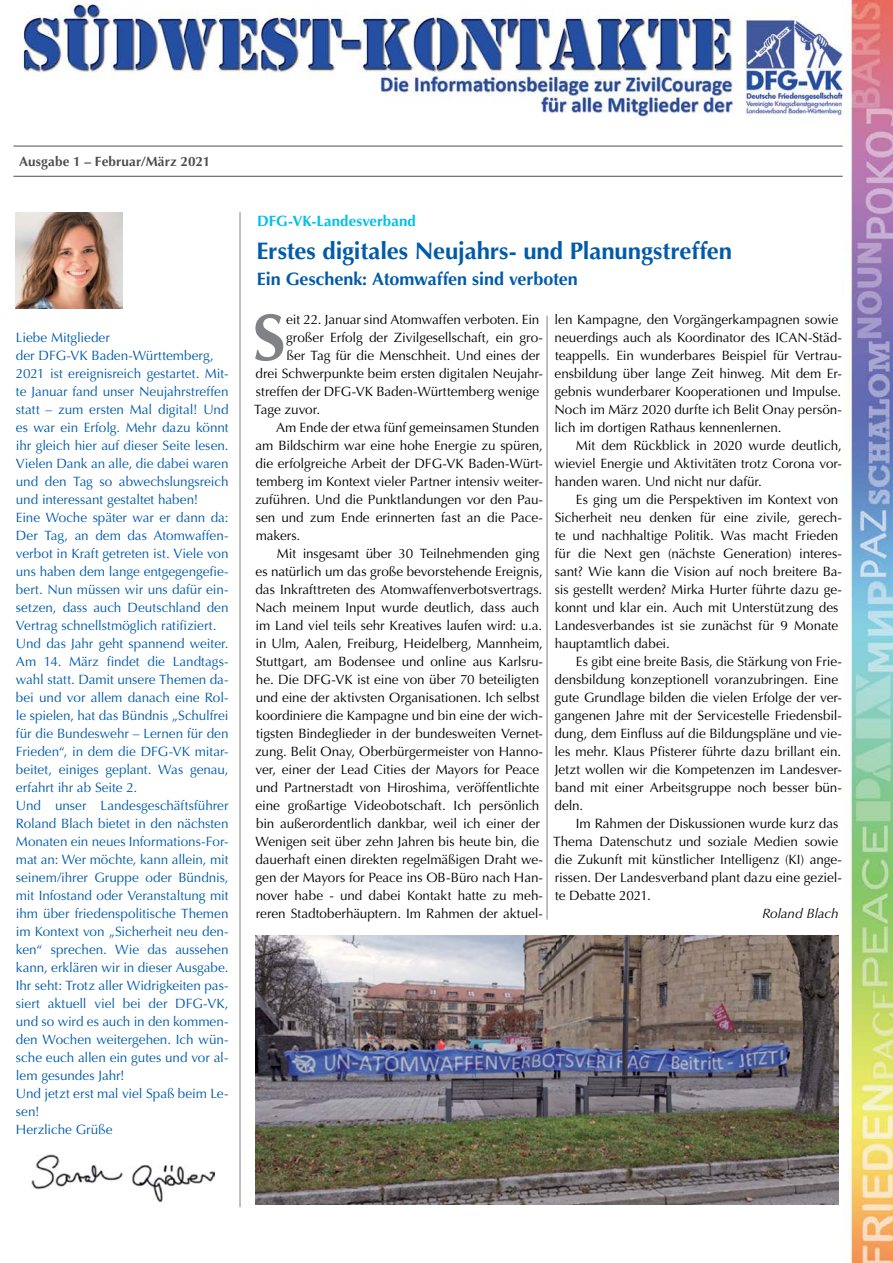
<style>
.page{position:relative;width:893px;height:1263px;background:#fff}
.page>*{position:absolute;margin:0;border:0;box-sizing:border-box;transform-origin:0 0}
.t1{font:700 66px "Optima";color:#808285}
.t2{font:700 24px "Optima";letter-spacing:-.005em;color:#005baa}
.t3{font:700 18px "Optima";letter-spacing:-.005em;color:#005baa}
.t4{font:700 15px "Optima";letter-spacing:.005em;color:#00c0e8}
.t5{font:13.5px/18px "Optima";letter-spacing:-.005em;color:#000}
.t6{font:13.5px/18px "Optima";letter-spacing:-.005em;color:#005baa}
.t7{font:700 13.5px "Optima";letter-spacing:.005em;color:#000}
.t8{font:italic 13.5px "Optima";letter-spacing:-.005em;color:#000}
</style>
<div class="page">
<img style="left:13px;top:0;width:880px;height:1263px">
<hr style="left:13px;top:146px;width:830px;height:1px;background:#000">
<hr style="left:13px;top:176px;width:830px;height:1px;background:#000">
<hr style="left:240px;top:212px;width:1px;height:995px;background:#000">
<img style="left:16px;top:212px;width:106px;height:97px">
<img style="left:32px;top:1154px;width:182px;height:47px">
<hr style="left:547px;top:316px;width:1px;height:603px;background:#000">
<img style="left:255px;top:935px;width:584px;height:269px">
<p class="t7" style="left:19px;top:153px;width:192px">Ausgabe 1 – Februar/März 2021</p>
<p class="t6" style="left:16px;top:329px;width:214px">Liebe Mitglieder<br>der DFG-VK Baden-Württemberg, 2021 ist ereignisreich gestartet. Mit&shy;te Januar fand unser Neujahrstreffen statt – zum ersten Mal digital! Und es war ein Erfolg. Mehr dazu könnt ihr gleich hier auf dieser Seite lesen.<br>Vielen Dank an alle, die dabei waren und den Tag so abwechslungsreich und interessant gestaltet haben!<br>Eine Woche später war er dann da:<br>Der Tag, an dem das Atomwaffen&shy;verbot in Kraft getreten ist. Viele von uns haben dem lange entgegengefie&shy;bert. Nun müssen wir uns dafür ein&shy;setzen, dass auch Deutschland den Vertrag schnellstmöglich ratifiziert.<br>Und das Jahr geht spannend weiter.<br>Am 14. März findet die Landtags&shy;wahl statt. Damit unsere Themen da&shy;bei und vor allem danach eine Rol&shy;le spielen, hat das Bündnis „Schulfrei für die Bundeswehr – Lernen für den Frieden“, in dem die DFG-VK mitar&shy;beitet, einiges geplant. Was genau, erfahrt ihr ab Seite 2.<br>Und unser Landesgeschäftsführer Roland Blach bietet in den nächsten Monaten ein neues Informations-For&shy;mat an: Wer möchte, kann allein, mit seinem/ihrer Gruppe oder Bündnis, mit Infostand oder Veranstaltung mit ihm über friedenspolitische Themen im Kontext von „Sicherheit neu den&shy;ken“ sprechen. Wie das aussehen kann, erklären wir in dieser Ausgabe.<br>Ihr seht: Trotz aller Widrigkeiten pas&shy;siert aktuell viel bei der DFG-VK, und so wird es auch in den kommen&shy;den Wochen weitergehen. Ich wün&shy;sche euch allen ein gutes und vor al&shy;lem gesundes Jahr!<br>Und jetzt erst mal viel Spaß beim Le&shy;sen!<br>Herzliche Grüße</p>
<p class="t4" style="left:257px;top:213px;width:160px">DFG-VK-Landesverband</p>
<h2 class="t2" style="left:256px;top:237px;width:477px">Erstes digitales Neujahrs- und Planungstreffen</h2>
<h3 class="t3" style="left:257px;top:269px;width:322px">Ein Geschenk: Atomwaffen sind verboten</h3>
<h1 class="t1" style="left:253px;top:299px;width:35px">S</h1>
<p class="t5" style="left:286px;top:311px;width:255px">eit 22. Januar sind Atomwaffen verboten. Ein</p>
<p class="t5" style="left:554px;top:310px;width:289px">len Kampagne, den Vorgängerkampagnen sowie neuerdings auch als Koordinator des ICAN-Städ&shy;teappells. Ein wunderbares Beispiel für Vertrau&shy;ensbildung über lange Zeit hinweg. Mit dem Er&shy;gebnis wunderbarer Kooperationen und Impulse.<br>Noch im März 2020 durfte ich Belit Onay persön&shy;lich im dortigen Rathaus kennenlernen.</p>
<p class="t5" style="left:555px;top:436px;width:289px;text-align:justify;text-indent:21px">Mit dem Rückblick in 2020 wurde deutlich, wieviel Energie und Aktivitäten trotz Corona vor&shy;handen waren. Und nicht nur dafür.</p>
<p class="t5" style="left:555px;top:490px;width:289px;text-indent:21px">Es ging um die Perspektiven im Kontext von Sicherheit neu denken für eine zivile, gerech&shy;te und nachhaltige Politik. Was macht Frieden für die Next gen (nächste Generation) interes&shy;sant? Wie kann die Vision auf noch breitere Ba&shy;sis gestellt werden? Mirka Hurter führte dazu ge&shy;konnt und klar ein. Auch mit Unterstützung des Landesverbandes ist sie zunächst für 9 Monate hauptamtlich dabei.</p>
<p class="t5" style="left:554px;top:652px;width:289px;text-indent:21px">Es gibt eine breite Basis, die Stärkung von Frie&shy;densbildung konzeptionell voranzubringen. Eine gute Grundlage bilden die vielen Erfolge der ver&shy;gangenen Jahre mit der Servicestelle Friedensbil&shy;dung, dem Einfluss auf die Bildungspläne und vie&shy;les mehr. Klaus Pfisterer führte dazu brillant ein.<br>Jetzt wollen wir die Kompetenzen im Landesver&shy;band mit einer Arbeitsgruppe noch besser bün&shy;deln.</p>
<p class="t5" style="left:553px;top:814px;width:290px;text-indent:23px">Im Rahmen der Diskussionen wurde kurz das Thema Datenschutz und soziale Medien sowie die Zukunft mit künstlicher Intelligenz (KI) ange&shy;rissen. Der Landesverband plant dazu eine geziel&shy;te Debatte 2021.</p>
<p class="t8" style="left:762px;top:905px;width:78px">Roland Blach</p>
<p class="t5" style="left:286px;top:329px;width:258px">großer Erfolg der Zivilgesellschaft, ein gro-</p>
<p class="t5" style="left:286px;top:347px;width:255px">ßer Tag für die Menschheit. Und eines der</p>
<p class="t5" style="left:256px;top:365px;width:289px">drei Schwerpunkte beim ersten digitalen Neujahr-</p>
<p class="t5" style="left:256px;top:383px;width:285px">streffen der DFG-VK Baden-Württemberg wenige</p>
<p class="t5" style="left:254px;top:401px;width:67px">Tage zuvor.</p>
<p class="t5" style="left:276px;top:419px;width:265px">Am Ende der etwa fünf gemeinsamen Stunden</p>
<p class="t5" style="left:256px;top:437px;width:289px">am Bildschirm war eine hohe Energie zu spüren,</p>
<p class="t5" style="left:256px;top:455px;width:289px">die erfolgreiche Arbeit der DFG-VK Baden-Würt-</p>
<p class="t5" style="left:256px;top:473px;width:289px">temberg im Kontext vieler Partner intensiv weiter-</p>
<p class="t5" style="left:255px;top:491px;width:290px">zuführen. Und die Punktlandungen vor den Pau-</p>
<p class="t5" style="left:256px;top:509px;width:289px">sen und zum Ende erinnerten fast an die Pace-</p>
<p class="t5" style="left:256px;top:527px;width:46px">makers.</p>
<p class="t5" style="left:277px;top:545px;width:264px">Mit insgesamt über 30 Teilnehmenden ging</p>
<p class="t5" style="left:256px;top:563px;width:289px">es natürlich um das große bevorstehende Ereignis,</p>
<p class="t5" style="left:256px;top:581px;width:288px">das Inkrafttreten des Atomwaffenverbotsvertrags.</p>
<p class="t5" style="left:255px;top:599px;width:285px">Nach meinem Input wurde deutlich, dass auch</p>
<p class="t5" style="left:256px;top:617px;width:288px">im Land viel teils sehr Kreatives laufen wird: u.a.</p>
<p class="t5" style="left:256px;top:635px;width:289px">in Ulm, Aalen, Freiburg, Heidelberg, Mannheim,</p>
<p class="t5" style="left:256px;top:653px;width:289px">Stuttgart, am Bodensee und online aus Karlsru-</p>
<p class="t5" style="left:256px;top:671px;width:285px">he. Die DFG-VK ist eine von über 70 beteiligten</p>
<p class="t5" style="left:256px;top:689px;width:285px">und eine der aktivsten Organisationen. Ich selbst</p>
<p class="t5" style="left:256px;top:707px;width:289px">koordiniere die Kampagne und bin eine der wich-</p>
<p class="t5" style="left:256px;top:725px;width:289px">tigsten Bindeglieder in der bundesweiten Vernet-</p>
<p class="t5" style="left:255px;top:742px;width:290px">zung. Belit Onay, Oberbürgermeister von Hanno-</p>
<p class="t5" style="left:256px;top:760px;width:285px">ver, einer der Lead Cities der Mayors for Peace</p>
<p class="t5" style="left:256px;top:778px;width:285px">und Partnerstadt von Hiroshima, veröffentlichte</p>
<p class="t5" style="left:256px;top:796px;width:285px">eine großartige Videobotschaft. Ich persönlich</p>
<p class="t5" style="left:256px;top:814px;width:285px">bin außerordentlich dankbar, weil ich einer der</p>
<p class="t5" style="left:255px;top:832px;width:285px">Wenigen seit über zehn Jahren bis heute bin, die</p>
<p class="t5" style="left:256px;top:850px;width:289px">dauerhaft einen direkten regelmäßigen Draht we-</p>
<p class="t5" style="left:256px;top:868px;width:289px">gen der Mayors for Peace ins OB-Büro nach Han-</p>
<p class="t5" style="left:256px;top:886px;width:289px">nover habe - und dabei Kontakt hatte zu meh-</p>
<p class="t5" style="left:256px;top:904px;width:289px">reren Stadtoberhäuptern. Im Rahmen der aktuel-</p>
</div>
